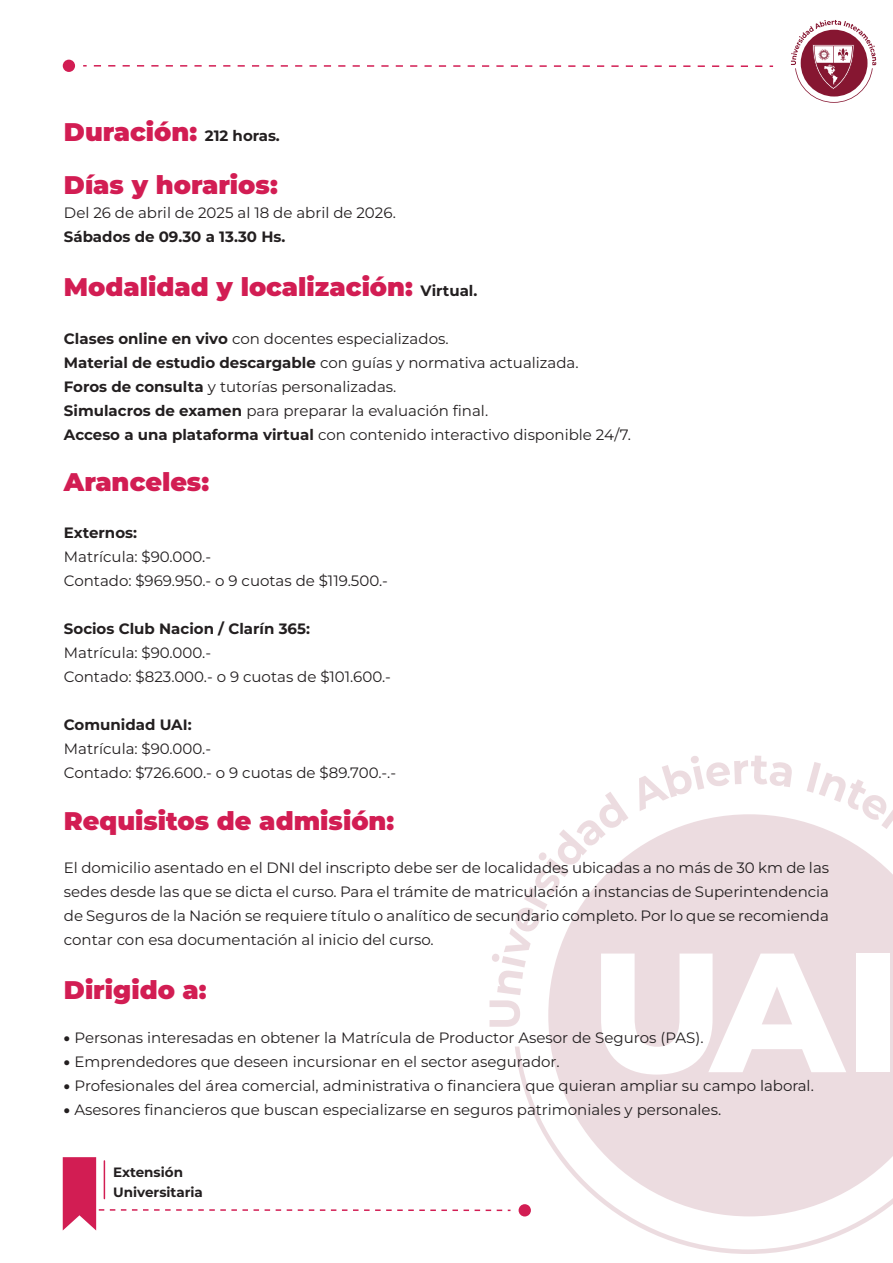
<style>
.page{position:relative;width:893px;height:1263px;background:#fff}
.page>*{position:absolute;margin:0;border:0;box-sizing:border-box;transform-origin:0 0}
.t1{font:900 25.5px/52.5px "Montserrat";color:#d21d53}
.t2{font:15px/24px "Montserrat";color:#231f20}
.t3{font:700 15px "Montserrat";color:#231f20}
.t4{font:700 13.5px/20.9px "Montserrat";color:#231f20}
.s1{font-weight:700;font-size:15px;color:#231f20}
.s2{font-weight:700}
.s3{font-weight:900}
</style>
<div class="page">
<svg style="left:518px;top:1074px;width:375px;height:180px;fill:#ecdce0"></svg>
<svg style="left:489px;top:755px;width:404px;height:319px"></svg>
<div style="left:856px;top:953px;width:33px;height:119px;background:#fff"></div>
<div style="left:519px;top:1204px;width:12px;height:12px;background:#d21d53;border-radius:50%"></div>
<svg style="left:791px;top:20px;width:85px;height:83px"></svg>
<svg style="left:63px;top:1157px;width:439px;height:73px"></svg>
<svg style="left:94px;top:65px;width:679px;height:2px"></svg>
<div style="left:63px;top:60px;width:12px;height:12px;background:#d21d53;border-radius:50%"></div>
<h1 class="t1" style="left:64px;top:104px;width:217px">Duración: <span class="s1">212 horas.<br></span>Días y horarios:</h1>
<p class="t2" style="left:64px;top:200px;width:333px">Del 26 de abril de 2025 al 18 de abril de 2026.</p>
<p class="t3" style="left:64px;top:226px;width:223px">Sábados de 09.30 a 13.30 Hs.</p>
<h1 class="t1" style="left:64px;top:259px;width:415px">Modalidad y localización: <span class="s1">Virtual.</span></h1>
<p class="t2" style="left:64px;top:326px;width:568px"><span class="s2">Clases online en vivo</span> con docentes especializados.<br><span class="s2">Material de estudio descargable</span> con guías y normativa actualizada.<br><span class="s2">Foros de consulta</span> y tutorías personalizadas.<br><span class="s2">Simulacros de examen</span> para preparar la evaluación final.<br><span class="s2">Acceso a una plataforma virtual</span> con contenido interactivo disponible 24/7.</p>
<h1 class="t1" style="left:64px;top:454px;width:147px">Aranceles:</h1>
<p class="t3" style="left:64px;top:522px;width:75px">Externos:</p>
<p class="t2" style="left:64px;top:544px;width:325px">Matrícula: $90.000.-<br>Contado: $969.950.- o 9 cuotas de $119.500.-</p>
<p class="t3" style="left:64px;top:618px;width:248px">Socios Club Nacion / Clarín 365:</p>
<p class="t2" style="left:64px;top:640px;width:328px">Matrícula: $90.000.-<br>Contado: $823.000.- o 9 cuotas de $101.600.-</p>
<p class="t3" style="left:64px;top:714px;width:129px">Comunidad UAI:</p>
<p class="t2" style="left:64px;top:736px;width:334px">Matrícula: $90.000.-<br>Contado: $726.600.- o 9 cuotas de $89.700.-.-</p>
<h1 class="t1" style="left:64px;top:793px;width:332px">Requisitos de admisión:</h1>
<p class="t2" style="left:64px;top:855px;width:767px;text-align:justify">El domicilio asentado en el DNI del inscripto debe ser de localidades ubicadas a no más de 30 km de las sedes desde las que se dicta el curso. Para el trámite de matriculación a instancias de Superintendencia de Seguros de la Nación se requiere título o analítico de secundario completo. Por lo que se recomienda contar con esa documentación al inicio del curso.</p>
<h1 class="t1" style="left:64px;top:962px;width:144px">Dirigido a:</h1>
<p class="t2" style="left:64px;top:1025px;width:641px"><span class="s3">•</span> Personas interesadas en obtener la Matrícula de Productor Asesor de Seguros (PAS).</p>
<p class="t2" style="left:64px;top:1049px;width:497px"><span class="s3">•</span> Emprendedores que deseen incursionar en el sector asegurador.</p>
<p class="t2" style="left:64px;top:1073px;width:751px"><span class="s3">•</span> Profesionales del área comercial, administrativa o financiera que quieran ampliar su campo laboral.</p>
<p class="t2" style="left:64px;top:1097px;width:659px"><span class="s3">•</span> Asesores financieros que buscan especializarse en seguros patrimoniales y personales.</p>
<p class="t4" style="left:113px;top:1160px;width:91px">Extensión<br>Universitaria</p>
</div>
